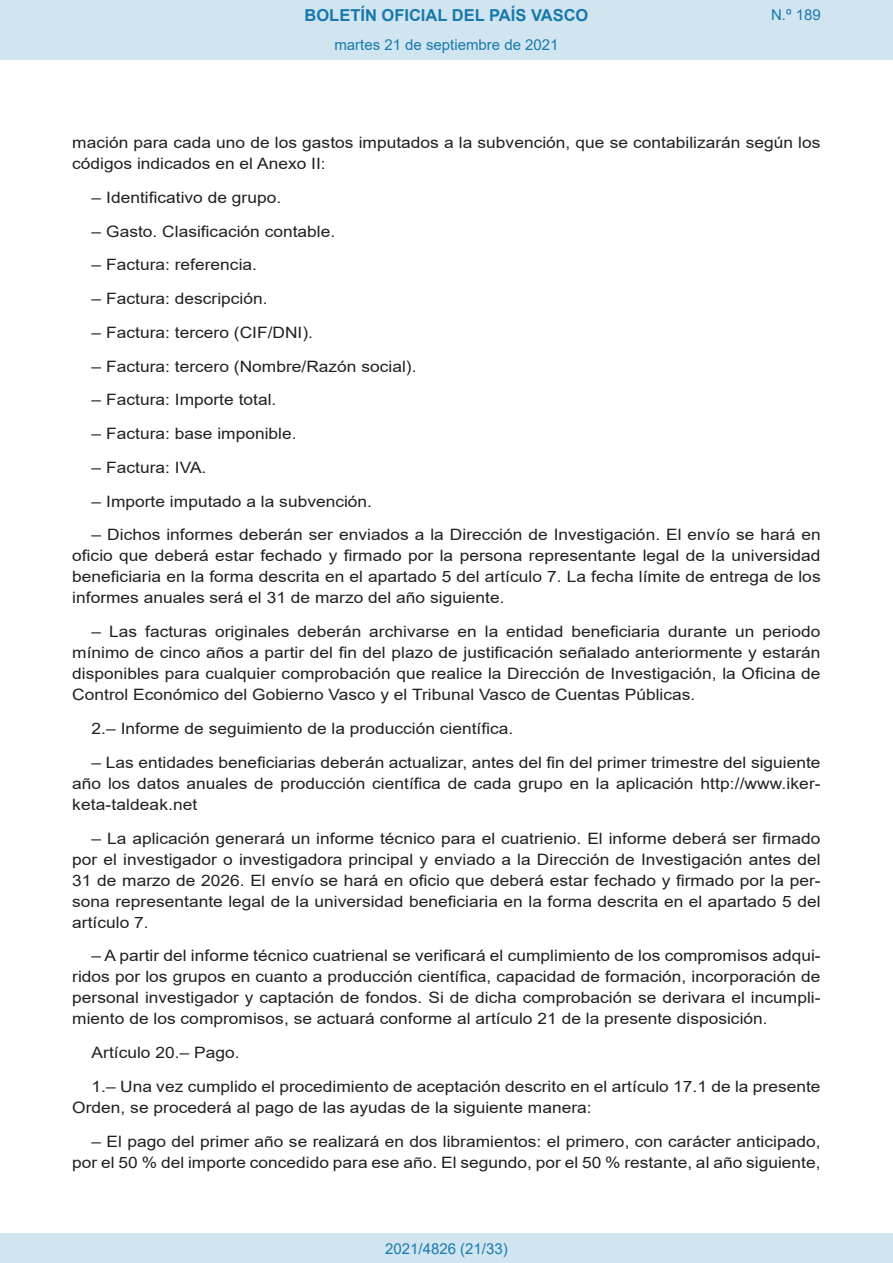
<style>
.page{position:relative;width:893px;height:1263px;background:#fff}
.page>*{position:absolute;margin:0;border:0;box-sizing:border-box;transform-origin:0 0}
.t1{font:700 16.5px "Arial";color:#1879ad}
.BOPVDetalle{font:15.6px/21px "Arial";color:#231f20;text-align:justify;scale:1.11 1}
.Paginacion_Centro{font:15px "Arial";color:#1879ad}
</style>
<div class="page">
<div style="left:0;top:0;width:893px;height:60px;background:#d0e5f0"></div>
<div style="left:0;top:1233px;width:893px;height:30px;background:#d0e5f0"></div>
<p class="t1" style="left:305px;top:3px;width:285px">BOLETÍN OFICIAL DEL PAÍS VASCO</p>
<p class="Paginacion_Centro" style="left:334px;top:35px;width:226px">martes 21 de septiembre de 2021</p>
<p class="Paginacion_Centro" style="left:771px;top:5px;width:51px">N.º 189</p>
<p class="BOPVDetalle" style="left:72px;top:132px;width:676px">mación para cada uno de los gastos imputados a la subvención, que se contabilizarán según los códigos indicados en el Anexo II:</p>
<p class="BOPVDetalle" style="left:92px;top:187px;width:172px">– Identificativo de grupo.</p>
<p class="BOPVDetalle" style="left:92px;top:221px;width:221px">– Gasto. Clasificación contable.</p>
<p class="BOPVDetalle" style="left:92px;top:254px;width:150px">– Factura: referencia.</p>
<p class="BOPVDetalle" style="left:92px;top:288px;width:160px">– Factura: descripción.</p>
<p class="BOPVDetalle" style="left:92px;top:322px;width:201px">– Factura: tercero (CIF/DNI).</p>
<p class="BOPVDetalle" style="left:92px;top:356px;width:294px">– Factura: tercero (Nombre/Razón social).</p>
<p class="BOPVDetalle" style="left:92px;top:389px;width:168px">– Factura: Importe total.</p>
<p class="BOPVDetalle" style="left:92px;top:423px;width:186px">– Factura: base imponible.</p>
<p class="BOPVDetalle" style="left:92px;top:457px;width:105px">– Factura: IVA.</p>
<p class="BOPVDetalle" style="left:92px;top:491px;width:254px">– Importe imputado a la subvención.</p>
<p class="BOPVDetalle" style="left:72px;top:524px;width:676px;text-indent:19px">– Dichos informes deberán ser enviados a la Dirección de Investigación. El envío se hará en oficio que deberá estar fechado y firmado por la persona representante legal de la universidad beneficiaria en la forma descrita en el apartado 5 del artículo 7. La fecha límite de entrega de los informes anuales será el 31 de marzo del año siguiente.</p>
<p class="BOPVDetalle" style="left:72px;top:621px;width:676px;text-indent:19px">– Las facturas originales deberán archivarse en la entidad beneficiaria durante un periodo mínimo de cinco años a partir del fin del plazo de justificación señalado anteriormente y estarán disponibles para cualquier comprobación que realice la Dirección de Investigación, la Oficina de Control Económico del Gobierno Vasco y el Tribunal Vasco de Cuentas Públicas.</p>
<p class="BOPVDetalle" style="left:92px;top:718px;width:381px">2.– Informe de seguimiento de la producción científica.</p>
<p class="BOPVDetalle" style="left:72px;top:752px;width:676px;text-indent:19px">– Las entidades beneficiarias deberán actualizar, antes del fin del primer trimestre del siguiente año los datos anuales de producción científica de cada grupo en la aplicación http://www.iker&shy;keta-taldeak.net</p>
<p class="BOPVDetalle" style="left:72px;top:827px;width:676px;text-indent:19px">– La aplicación generará un informe técnico para el cuatrienio. El informe deberá ser firmado por el investigador o investigadora principal y enviado a la Dirección de Investigación antes del 31 de marzo de 2026. El envío se hará en oficio que deberá estar fechado y firmado por la per&shy;sona representante legal de la universidad beneficiaria en la forma descrita en el apartado 5 del artículo 7.</p>
<p class="BOPVDetalle" style="left:72px;top:945px;width:676px;text-indent:19px">– A partir del informe técnico cuatrienal se verificará el cumplimiento de los compromisos adqui&shy;ridos por los grupos en cuanto a producción científica, capacidad de formación, incorporación de personal investigador y captación de fondos. Si de dicha comprobación se derivara el incumpli&shy;miento de los compromisos, se actuará conforme al artículo 21 de la presente disposición.</p>
<p class="BOPVDetalle" style="left:92px;top:1042px;width:135px">Artículo 20.– Pago.</p>
<p class="BOPVDetalle" style="left:72px;top:1076px;width:676px;text-indent:19px">1.– Una vez cumplido el procedimiento de aceptación descrito en el artículo 17.1 de la presente<br>Orden, se procederá al pago de las ayudas de la siguiente manera:</p>
<p class="BOPVDetalle" style="left:72px;top:1130px;width:676px;text-align:right">– El pago del primer año se realizará en dos libramientos: el primero, con carácter anticipado, por el 50 % del importe concedido para ese año. El segundo, por el 50 % restante, al año siguiente,</p>
<p class="Paginacion_Centro" style="left:385px;top:1238px;width:124px">2021/4826 (21/33)</p>
</div>
